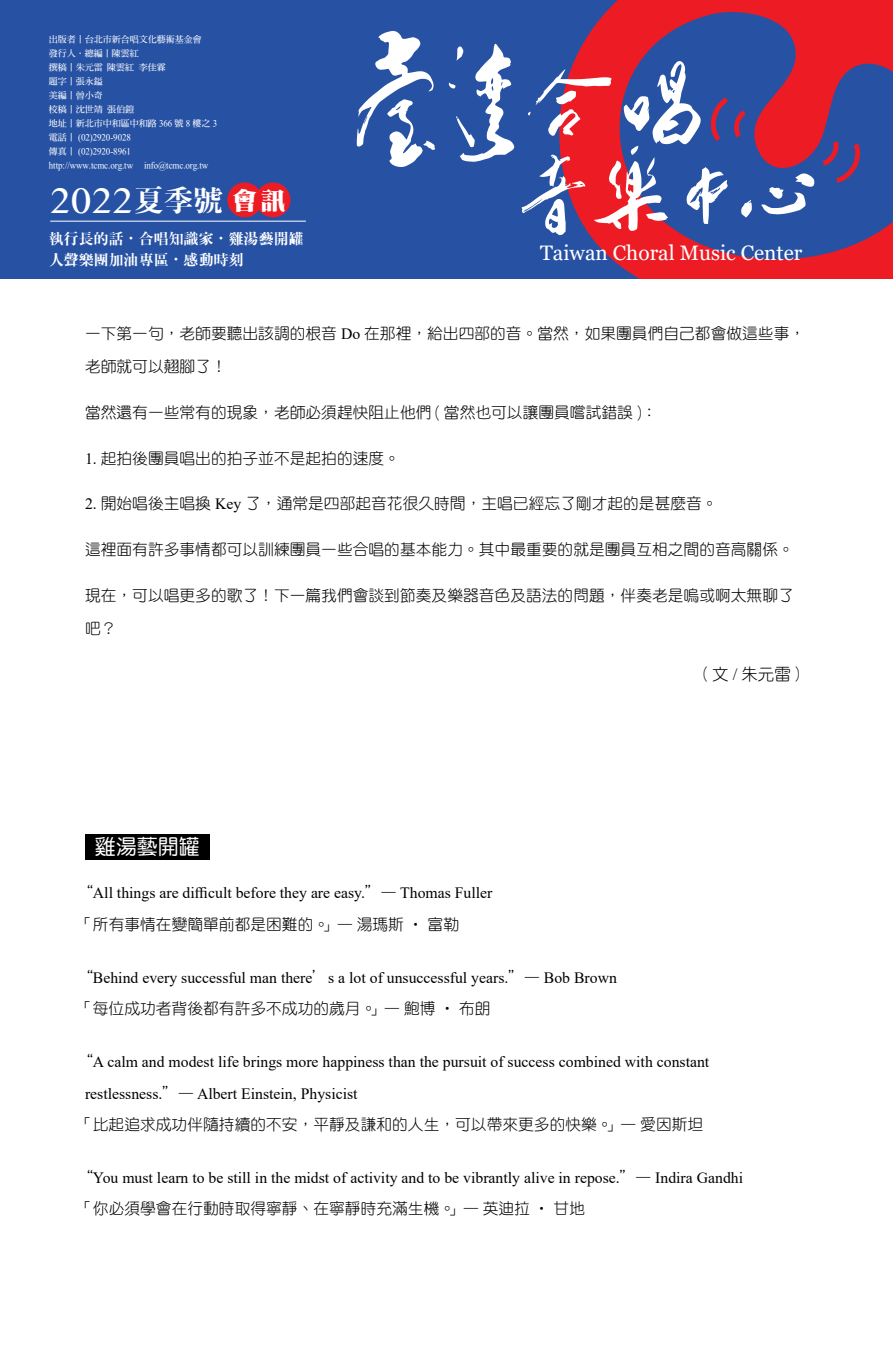
<style>
.page{position:relative;width:893px;height:1361px;background:#fff}
.page>*{position:absolute;margin:0;border:0;box-sizing:border-box;transform-origin:0 0}
.t1{font:36px "Gurmukhi MN";color:#fff}
.t2{font:24.75px "DF Ming W14 WINP BF";color:#fff}
.t3{font:21px "DF Yuan Std W5";color:#fff}
.t4{font:20.85px "Georgia";color:#fff}
.t5{font:16.5px "DF Yuan Std W3";color:#000}
.t6{font:15.75px/33px "DF Yuan Std W3";color:#000}
.t7{font:15.75px/31.5px "Times New Roman";color:#000}
.t8{font:15px/20.7px "DF Ming XB WIN BF";color:#fff}
.t9{font:9px/14px "DF Ming Bd HKP BF";color:#fff}
.s1{font-family:"DF Ming XB WIN BF";font-size:30px}
.s2{font-family:"Times New Roman"}
.s3{font-size:16.5px}
.s4{font-family:"DF Yuan Std W3"}
</style>
<div class="page">
<div style="left:0;top:0;width:893px;height:279px;background:#2752a4"></div>
<svg style="left:574px;top:0;width:319px;height:279px;fill:#ed1b23"></svg>
<svg style="left:823px;top:141px;width:38px;height:42px"></svg>
<svg style="left:761px;top:173px;width:54px;height:41px"></svg>
<svg style="left:357px;top:31px;width:78px;height:136px"></svg>
<svg style="left:521px;top:60px;width:231px;height:175px"></svg>
<svg style="left:449px;top:44px;width:65px;height:118px"></svg>
<hr style="left:50px;top:221px;width:256px;height:1px;background:#fff">
<div style="left:227px;top:182px;width:35px;height:35px;background:#ed1b23;border-radius:50%"></div>
<div style="left:256px;top:182px;width:34px;height:35px;background:#ed1b23;border-radius:50%"></div>
<div style="left:85px;top:834px;width:124px;height:25px;background:#000"></div>
<p class="t9" style="left:49px;top:33px;width:170px">出版者〡台北市新合唱文化藝術基金會<br>發行人．總編〡陳雲紅<br>撰稿〡朱元雷 陳雲紅 李佳霖<br>題字〡張永鎰<br>美編〡曾小奇<br>校稿〡沈世靖 張伯鎧<br>地址〡新北市中和區中和路 366 號 8 樓之 3電話〡 (02)2920-9028<br>傳真〡 (02)2920-8961 http://www.tcmc.org.tw info@tcmc.org.tw</p>
<h1 class="t1" style="left:50px;top:180px;width:175px">2022<span class="s1">夏季號</span></h1>
<h2 class="t2" style="left:232px;top:188px;width:55px">會訊</h2>
<p class="t8" style="left:49px;top:228px;width:257px">執行長的話．合唱知識家．雞湯藝開罐人聲樂團加油專區．感動時刻</p>
<h3 class="t4" style="left:540px;top:240px;width:264px">Taiwan Choral Music Center</h3>
<p class="t6" style="left:85px;top:317px;width:722px">一下第一句，老師要聽出該調的根音 <span class="s2">Do</span> 在那裡，給出四部的音。當然，如果團員們自己都會做這些事，老師就可以翹腳了！</p>
<p class="t6" style="left:85px;top:396px;width:574px">當然還有一些常有的現象，老師必須趕快阻止他們<span class="s3">（</span>當然也可以讓團員嚐試錯誤<span class="s3">）</span>：</p>
<p class="t6" style="left:85px;top:441px;width:316px"><span class="s2">1.</span> 起拍後團員唱出的拍子並不是起拍的速度。</p>
<p class="t6" style="left:85px;top:487px;width:634px"><span class="s2">2.</span> 開始唱後主唱換 <span class="s2">Key</span> 了，通常是四部起音花很久時間，主唱已經忘了剛才起的是甚麼音。</p>
<p class="t6" style="left:85px;top:533px;width:710px">這裡面有許多事情都可以訓練團員一些合唱的基本能力。其中最重要的就是團員互相之間的音高關係。</p>
<p class="t6" style="left:85px;top:578px;width:710px">現在，可以唱更多的歌了！下一篇我們會談到節奏及樂器音色及語法的問題，伴奏老是嗚或啊太無聊了吧？</p>
<p class="t5" style="left:696px;top:665px;width:113px">（文 <span class="s2">/</span> 朱元雷）</p>
<h3 class="t3" style="left:95px;top:835px;width:106px">雞湯藝開罐</h3>
<p class="t7" style="left:77px;top:877px;width:417px"><span class="s4">“</span>All things are difficult before they are easy.<span class="s4">”—</span> Thomas Fuller</p>
<p class="t6" style="left:77px;top:907px;width:383px">「所有事情在變簡單前都是困難的。」— 湯瑪斯 ‧ 富勒</p>
<p class="t7" style="left:77px;top:961px;width:541px"><span class="s4">“</span>Behind every successful man there<span class="s4">’</span>s a lot of unsuccessful years.<span class="s4">”—</span> Bob Brown</p>
<p class="t6" style="left:77px;top:992px;width:415px">「每位成功者背後都有許多不成功的歲月。」— 鮑博 ‧ 布朗</p>
<p class="t7" style="left:85px;top:1045px;width:626px;text-indent:-8px"><span class="s4">“</span>A calm and modest life brings more happiness than the pursuit of success combined with constant restlessness.<span class="s4">”—</span> Albert Einstein, Physicist</p>
<p class="t6" style="left:77px;top:1107px;width:628px">「比起追求成功伴隨持續的不安，平靜及謙和的人生，可以帶來更多的快樂。」— 愛因斯坦</p>
<p class="t7" style="left:77px;top:1161px;width:667px"><span class="s4">“</span>You must learn to be still in the midst of activity and to be vibrantly alive in repose.<span class="s4">”—</span> Indira Gandhi</p>
<p class="t6" style="left:77px;top:1192px;width:509px">「你必須學會在行動時取得寧靜、在寧靜時充滿生機。」— 英迪拉 ‧ 甘地</p>
</div>
